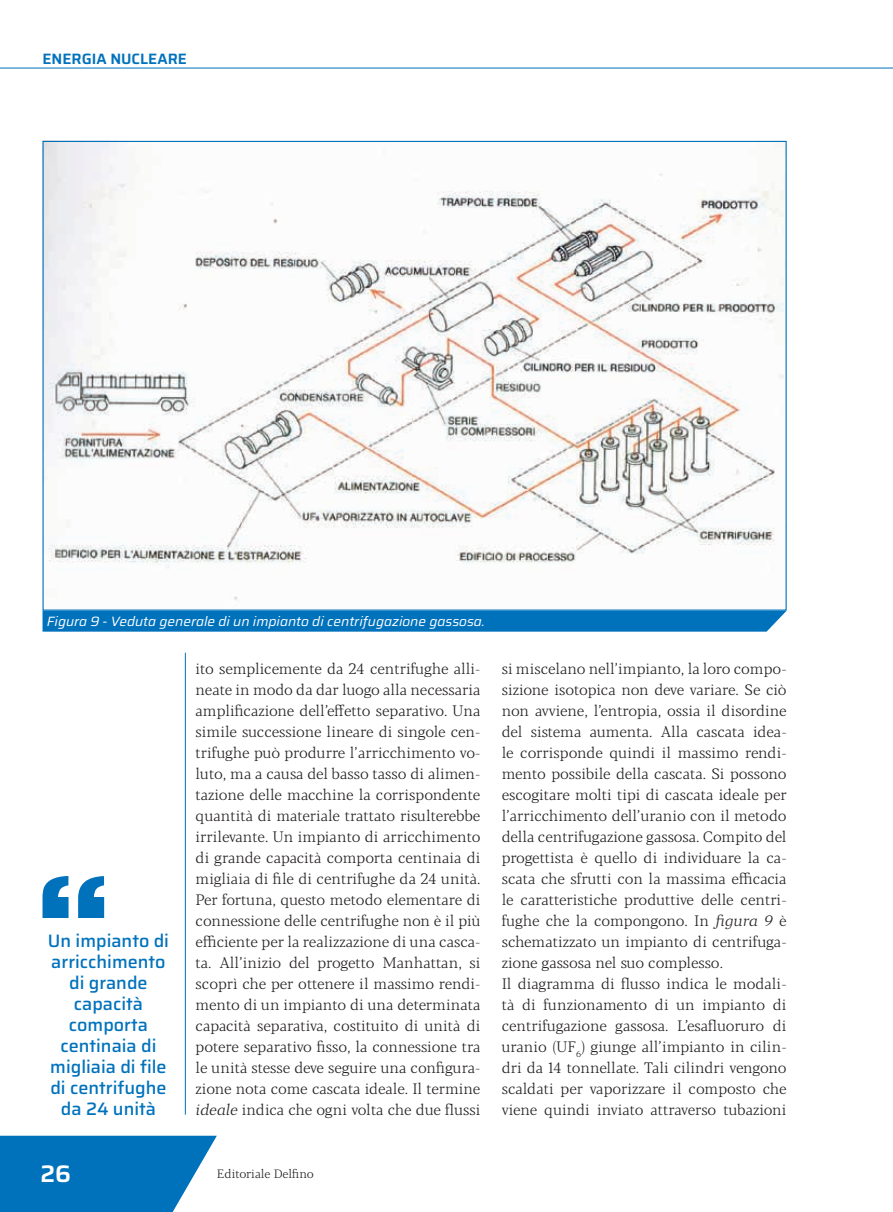
<style>
.page{position:relative;width:893px;height:1212px;background:#fff}
.page>*{position:absolute;margin:0;border:0;box-sizing:border-box;transform-origin:0 0}
.t1{font:600 24px "Saira";color:#fff}
.t2{font:500 18px/21px "Saira";color:#0072bc;text-align:center}
.t3{font:300 15px/21px "Blacker Pro Text";color:#231f20;text-align:justify}
.t4{font:600 15px "Saira";color:#0072bc}
.t5{font:italic 13.5px "Saira";color:#fff}
.t6{font:300 12px "Blacker Pro Text";color:#231f20}
.s1{font-style:italic}
</style>
<div class="page">
<svg style="left:0;top:1136px;width:217px;height:76px"></svg>
<hr style="left:0;top:68px;width:893px;height:1px;background:#0072bc">
<hr style="left:185px;top:653px;width:1px;height:462px;background:#0072bc">
<img style="left:45px;top:143px;width:739px;height:458px">
<div style="left:43px;top:611px;width:744px;height:21px;background:#0072bc"></div>
<svg style="left:43px;top:876px;width:61px;height:42px"></svg>
<p class="t4" style="left:43px;top:46px;width:146px">ENERGIA NUCLEARE</p>
<p class="t5" style="left:47px;top:610px;width:440px">Figura 9 - Veduta generale di un impianto di centrifugazione gassosa.</p>
<p class="t3" style="left:196px;top:658px;width:286px">ito semplicemente da 24 centrifughe alli&shy;neate in modo da dar luogo alla necessaria amplificazione dell’effetto separativo. Una simile successione lineare di singole cen&shy;trifughe può produrre l’arricchimento vo&shy;luto, ma a causa del basso tasso di alimen&shy;tazione delle macchine la corrispondente quantità di materiale trattato risulterebbe irrilevante. Un impianto di arricchimento di grande capacità comporta centinaia di migliaia di file di centrifughe da 24 unità.<br>Per fortuna, questo metodo elementare di connessione delle centrifughe non è il più efficiente per la realizzazione di una casca&shy;ta. All’inizio del progetto Manhattan, si scoprì che per ottenere il massimo rendi&shy;mento di un impianto di una determinata capacità separativa, costituito di unità di potere separativo fisso, la connessione tra le unità stesse deve seguire una configura&shy;zione nota come cascata ideale. Il termine <span class="s1">ideale</span> indica che ogni volta che due flussi</p>
<p class="t3" style="left:502px;top:658px;width:286px;text-align:left">si miscelano nell’impianto, la loro compo&shy;sizione isotopica non deve variare. Se ciò non avviene, l’entropia, ossia il disordine del sistema aumenta. Alla cascata idea&shy;le corrisponde quindi il massimo rendi&shy;mento possibile della cascata. Si possono escogitare molti tipi di cascata ideale per l’arricchimento dell’uranio con il metodo della centrifugazione gassosa. Compito del progettista è quello di individuare la ca&shy;scata che sfrutti con la massima efficacia le caratteristiche produttive delle centri&shy;fughe che la compongono. In <span class="s1">figura 9</span> è schematizzato un impianto di centrifuga&shy;zione gassosa nel suo complesso.<br>Il diagramma di flusso indica le modali&shy;tà di funzionamento di un impianto di centrifugazione gassosa. L’esafluoruro di uranio (UF<sub>6</sub>) giunge all’impianto in cilin&shy;dri da 14 tonnellate. Tali cilindri vengono scaldati per vaporizzare il composto che viene quindi inviato attraverso tubazioni</p>
<p class="t2" style="left:48px;top:929px;width:123px">Un impianto di arricchimento di grande capacità comporta centinaia di migliaia di file di centrifughe da 24 unità</p>
<h1 class="t1" style="left:40px;top:1154px;width:32px">26</h1>
<p class="t6" style="left:217px;top:1166px;width:99px">Editoriale Delfino</p>
</div>
